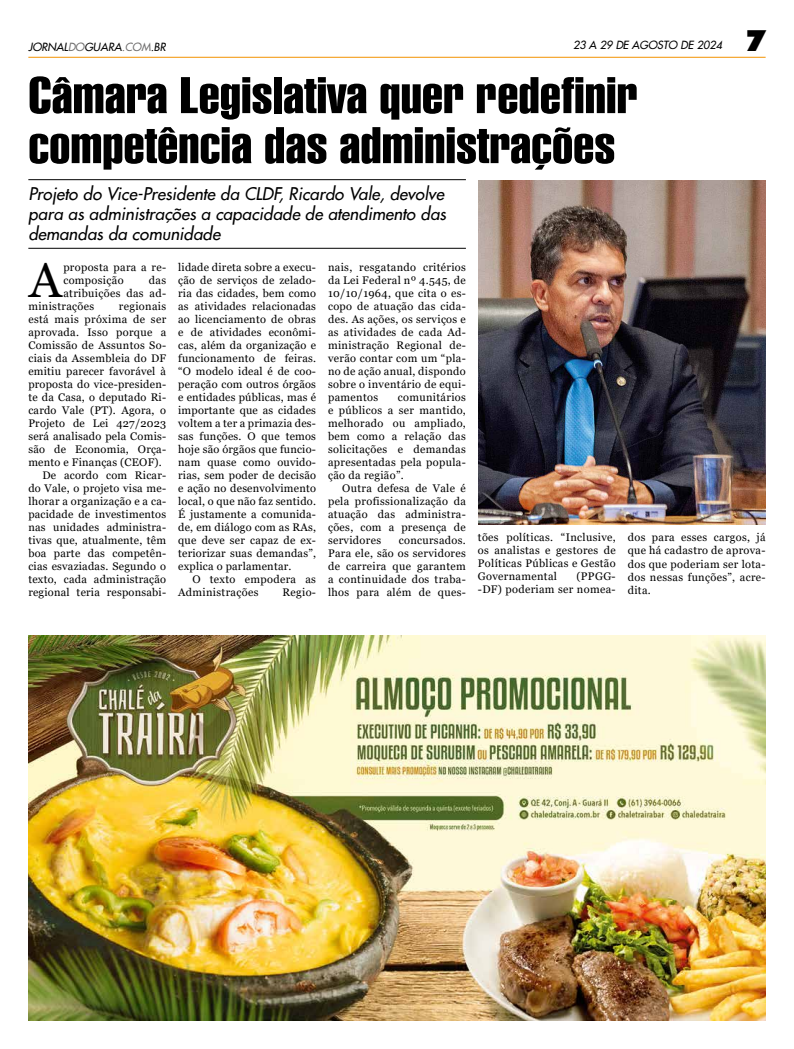
<style>
.page{position:relative;width:794px;height:1049px;background:#fff}
.page>*{position:absolute;margin:0;border:0;box-sizing:border-box;transform-origin:0 0}
.t1{font:50px/50px "Swiss 911 BT Extra Compressed";color:#000;scale:1.25 1}
.t2{font:48.5px "Georgia";color:#000}
.t3{font:900 29.6px "Futura BT";color:#000}
.t4{font:italic 17px/20px "Futura 2";color:#000;text-align:justify}
.t5{font:11px/13px "Georgia";letter-spacing:.03em;color:#000;text-align:justify}
.t6{font:italic 11px "Futura 2";color:#000}
.s1{color:#706f6f}
</style>
<div class="page">
<hr style="left:28px;top:57px;width:737px;height:1px;background:#f39200">
<hr style="left:28px;top:179px;width:438px;height:1px;background:#000">
<hr style="left:28px;top:248px;width:438px;height:1px;background:#000">
<img style="left:479px;top:181px;width:286px;height:343px">
<img style="left:28px;top:635px;width:737px;height:385px">
<p class="t6" style="left:28px;top:39px;width:139px">JORNAL<span class="s1">DO</span>GUARA<span class="s1">.COM</span>.BR</p>
<p class="t6" style="left:573px;top:37px;width:150px">23 A 29 DE AGOSTO DE 2024</p>
<h3 class="t3" style="left:745px;top:22px;width:22px">7</h3>
<h1 class="t1" style="left:28px;top:71px;width:488px">Câmara Legislativa quer redefinir competência das administrações</h1>
<h3 class="t4" style="left:28px;top:183px;width:419px">Projeto do Vice-Presidente da CLDF, Ricardo Vale, devolve para as administrações a capacidade de atendimento das demandas da comunidade</h3>
<h2 class="t2" style="left:29px;top:250px;width:34px">A</h2>
<p class="t5" style="left:63px;top:260px;width:104px">proposta para a re&shy;composição</p>
<p class="t5" style="left:178px;top:261px;width:139px">lidade direta sobre a execu&shy;ção de serviços de zelado&shy;ria das cidades, bem como as atividades relacionadas ao licenciamento de obras e de atividades econômi&shy;cas, além da organização e funcionamento de feiras. “O modelo ideal é de coo&shy;peração com outros órgãos e entidades públicas, mas é importante que as cidades voltem a ter a primazia des&shy;sas funções. O que temos hoje são órgãos que funcio&shy;nam quase como ouvido&shy;rias, sem poder de decisão e ação no desenvolvimento local, o que não faz sentido.<br>É justamente a comunida&shy;de, em diálogo com as RAs, que deve ser capaz de ex&shy;teriorizar suas demandas”, explica o parlamentar.</p>
<p class="t5" style="left:178px;top:573px;width:139px;text-indent:14px">O texto empodera as<br>Administrações</p>
<p class="t5" style="left:328px;top:261px;width:139px">nais, resgatando critérios da Lei Federal nº 4.545, de 10/10/1964, que cita o es&shy;copo de atuação das cida&shy;des. As ações, os serviços e as atividades de cada Ad&shy;ministração Regional de&shy;verão contar com um “pla&shy;no de ação anual, dispondo sobre o inventário de equi&shy;pamentos</p>
<p class="t5" style="left:149px;top:273px;width:19px">das</p>
<p class="t5" style="left:63px;top:286px;width:104px">atribuições das ad-</p>
<p class="t5" style="left:28px;top:299px;width:67px">ministrações</p>
<p class="t5" style="left:119px;top:299px;width:49px">regionais</p>
<p class="t5" style="left:28px;top:312px;width:139px">está mais próxima de ser</p>
<p class="t5" style="left:28px;top:325px;width:139px">aprovada. Isso porque a</p>
<p class="t5" style="left:28px;top:338px;width:139px">Comissão de Assuntos So-</p>
<p class="t5" style="left:28px;top:351px;width:139px">ciais da Assembleia do DF</p>
<p class="t5" style="left:28px;top:364px;width:139px">emitiu parecer favorável à</p>
<p class="t5" style="left:28px;top:377px;width:139px">proposta do vice-presiden-</p>
<p class="t5" style="left:28px;top:390px;width:139px">te da Casa, o deputado Ri-</p>
<p class="t5" style="left:28px;top:403px;width:139px">cardo Vale (PT). Agora, o</p>
<p class="t5" style="left:28px;top:416px;width:139px">Projeto de Lei 427/2023</p>
<p class="t5" style="left:28px;top:429px;width:139px">será analisado pela Comis-</p>
<p class="t5" style="left:28px;top:442px;width:139px">são de Economia, Orça-</p>
<p class="t5" style="left:28px;top:455px;width:135px">mento e Finanças (CEOF).</p>
<p class="t5" style="left:43px;top:468px;width:125px">De acordo com Ricar-</p>
<p class="t5" style="left:28px;top:482px;width:139px">do Vale, o projeto visa me-</p>
<p class="t5" style="left:28px;top:495px;width:139px">lhorar a organização e a ca-</p>
<p class="t5" style="left:28px;top:508px;width:139px">pacidade de investimentos</p>
<p class="t5" style="left:28px;top:521px;width:139px">nas unidades administra-</p>
<p class="t5" style="left:28px;top:534px;width:139px">tivas que, atualmente, têm</p>
<p class="t5" style="left:28px;top:547px;width:139px">boa parte das competên-</p>
<p class="t5" style="left:28px;top:560px;width:139px">cias esvaziadas. Segundo o</p>
<p class="t5" style="left:28px;top:573px;width:139px">texto, cada administração</p>
<p class="t5" style="left:28px;top:586px;width:139px">regional teria responsabi-</p>
<p class="t5" style="left:328px;top:391px;width:139px;text-indent:70px">comunitários e públicos a ser mantido, melhorado ou ampliado, bem como a relação das solicitações e demandas apresentadas pela popula&shy;ção da região”.</p>
<p class="t5" style="left:328px;top:482px;width:139px;text-indent:14px">Outra defesa de Vale é pela profissionalização da atuação das administra&shy;ções, com a presença de servidores</p>
<p class="t5" style="left:328px;top:534px;width:139px;text-indent:71px">concursados.<br>Para ele, são os servidores de carreira que garantem a continuidade dos traba&shy;lhos para além de ques-</p>
<p class="t5" style="left:478px;top:531px;width:139px">tões políticas. “Inclusive, os analistas e gestores de Políticas Públicas e Gestão Governamental</p>
<p class="t5" style="left:628px;top:531px;width:139px">dos para esses cargos, já que há cadastro de aprova&shy;dos que poderiam ser lota&shy;dos nessas funções”, acre&shy;dita.</p>
<p class="t5" style="left:478px;top:570px;width:139px;text-align:right">(PPGG-<br>-DF) poderiam ser nomea-</p>
<p class="t5" style="left:282px;top:586px;width:35px">Regio-</p>
</div>
